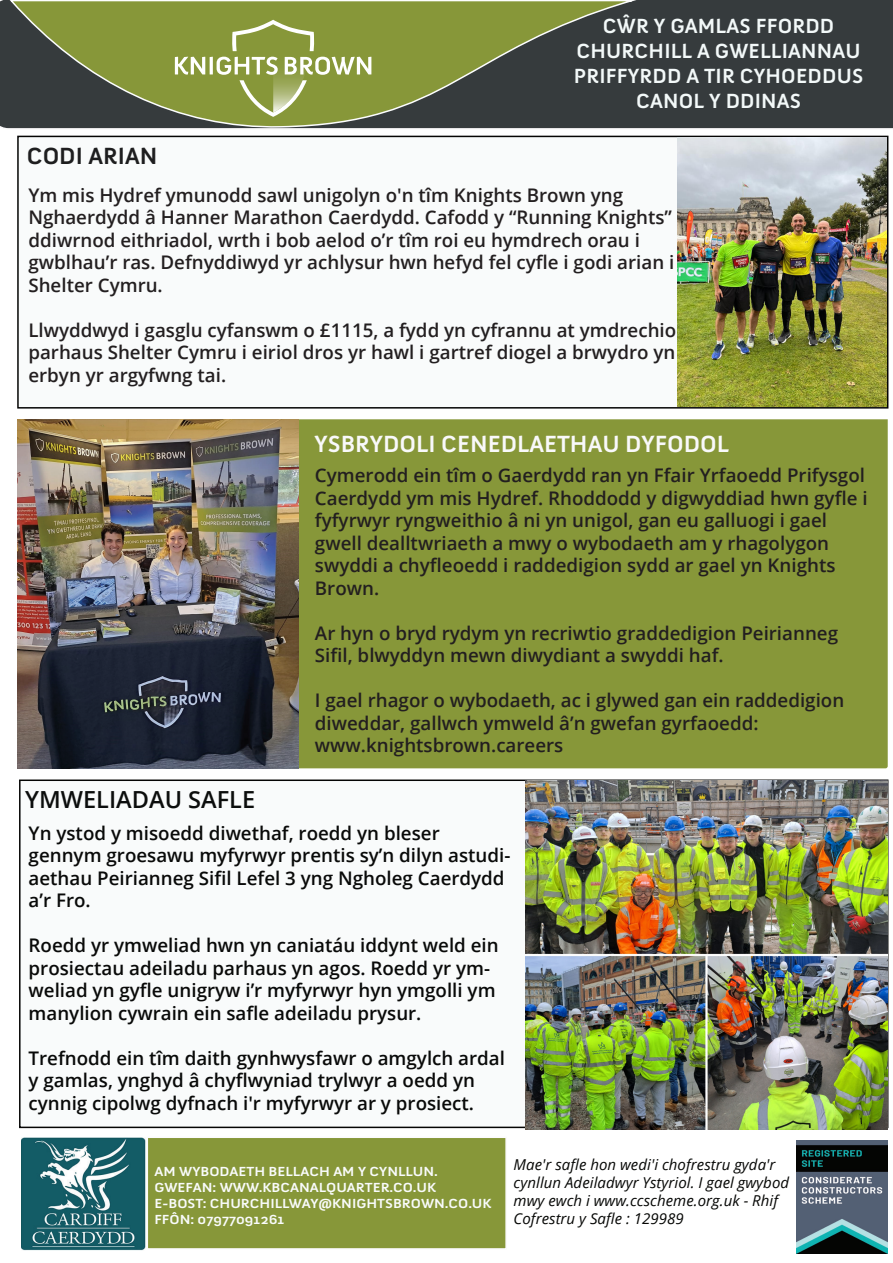
<style>
.page{position:relative;width:893px;height:1263px;background:#fff}
.page>*{position:absolute;margin:0;border:0;box-sizing:border-box;transform-origin:0 0}
.t1{font:700 24px "Anivers";color:#f9f9fa}
.t2{font:700 24px "Anivers";color:#1e1e1f}
.t3{font:600 23.55px "Open Sans";color:#0c0e0d}
.t4{font:700 21px/25.2px "Anivers";letter-spacing:.01em;color:#f3f9f9;text-align:center}
.t5{font:600 18.75px/22.5px "Open Sans";color:#231f20}
.t6{font:600 18.75px/22.5px "Open Sans";color:#090a09}
.t7{font:italic 15px/18px "Open Sans";letter-spacing:.005em;color:#060705}
.t8{font:700 13.5px/16.2px "Anivers";color:#f9fbfb;scale:1.09 1}
</style>
<div class="page">
<img style="left:22px;top:1137px;width:123px;height:113px">
<img style="left:797px;top:1140px;width:91px;height:113px">
<div style="left:147px;top:1136px;width:360px;height:114px;background:#879739;border:2px solid #fcfbfd"></div>
<div style="left:298px;top:419px;width:590px;height:349px;background:#879739"></div>
<div style="left:17px;top:136px;width:871px;height:273px;background:#f9fbfb;border:2px solid #050504"></div>
<img style="left:18px;top:419px;width:280px;height:349px">
<img style="left:677px;top:137px;width:209px;height:269px">
<div style="left:19px;top:779px;width:869px;height:349px;background:#f9fbfb;border:2px solid #050504"></div>
<img style="left:525px;top:780px;width:363px;height:349px">
<div style="left:0;top:0;width:893px;height:129px;background:#363b3d"></div>
<svg style="left:9px;top:0;width:633px;height:129px;background:#626c41"></svg>
<svg style="left:175px;top:20px;width:196px;height:97px;background:#97a554"></svg>
<p class="t2" style="left:27px;top:143px;width:132px">CODI ARIAN</p>
<p class="t4" style="left:574px;top:13px;width:291px">CŴR Y GAMLAS FFORDD<br>CHURCHILL A GWELLIANNAU<br>PRIFFYRDD A TIR CYHOEDDUS<br>CANOL Y DDINAS</p>
<p class="t5" style="left:28px;top:183px;width:647px">Ym mis Hydref ymunodd sawl unigolyn o'n tîm Knights Brown yng Nghaerdydd â Hanner Marathon Caerdydd. Cafodd y “Running Knights” ddiwrnod eithriadol, wrth i bob aelod o’r tîm roi eu hymdrech orau i gwblhau’r ras. Defnyddiwyd yr achlysur hwn hefyd fel cyfle i godi arian i Shelter Cymru.</p>
<p class="t5" style="left:28px;top:318px;width:661px">Llwyddwyd i gasglu cyfanswm o £1115, a fydd yn cyfrannu at ymdrechion parhaus Shelter Cymru i eiriol dros yr hawl i gartref diogel a brwydro yn erbyn yr argyfwng tai.</p>
<p class="t1" style="left:315px;top:430px;width:416px">YSBRYDOLI CENEDLAETHAU DYFODOL</p>
<p class="t5" style="left:315px;top:464px;width:554px">Cymerodd ein tîm o Gaerdydd ran yn Ffair Yrfaoedd Prifysgol Caerdydd ym mis Hydref. Rhoddodd y digwyddiad hwn gyfle i fyfyrwyr ryngweithio â ni yn unigol, gan eu galluogi i gael gwell dealltwriaeth a mwy o wybodaeth am y rhagolygon swyddi a chyfleoedd i raddedigion sydd ar gael yn Knights Brown.</p>
<p class="t5" style="left:315px;top:621px;width:525px">Ar hyn o bryd rydym yn recriwtio graddedigion Peirianneg<br>Sifil, blwyddyn mewn diwydiant a swyddi haf.</p>
<p class="t5" style="left:315px;top:689px;width:531px">I gael rhagor o wybodaeth, ac i glywed gan ein raddedigion diweddar, gallwch ymweld â’n gwefan gyrfaoedd: www.knightsbrown.careers</p>
<p class="t3" style="left:25px;top:783px;width:232px">YMWELIADAU SAFLE</p>
<p class="t6" style="left:29px;top:821px;width:483px">Yn ystod y misoedd diwethaf, roedd yn bleser gennym groesawu myfyrwyr prentis sy’n dilyn astudi&shy;aethau Peirianneg Sifil Lefel 3 yng Ngholeg Caerdydd a’r Fro.</p>
<p class="t6" style="left:29px;top:934px;width:472px">Roedd yr ymweliad hwn yn caniatáu iddynt weld ein prosiectau adeiladu parhaus yn agos. Roedd yr ym&shy;weliad yn gyfle unigryw i’r myfyrwyr hyn ymgolli ym manylion cywrain ein safle adeiladu prysur.</p>
<p class="t6" style="left:29px;top:1046px;width:478px">Trefnodd ein tîm daith gynhwysfawr o amgylch ardal y gamlas, ynghyd â chyflwyniad trylwyr a oedd yn cynnig cipolwg dyfnach i'r myfyrwyr ar y prosiect.</p>
<p class="t8" style="left:154px;top:1163px;width:311px">AM WYBODAETH BELLACH AM Y CYNLLUN.<br>GWEFAN: WWW.KBCANALQUARTER.CO.UK E-BOST: CHURCHILLWAY@KNIGHTSBROWN.CO.UK FFÔN: 07977091261</p>
<p class="t7" style="left:514px;top:1155px;width:277px">Mae'r safle hon wedi'i chofrestru gyda'r cynllun Adeiladwyr Ystyriol. I gael gwybod mwy ewch i www.ccscheme.org.uk - Rhif Cofrestru y Safle : 129989</p>
</div>
